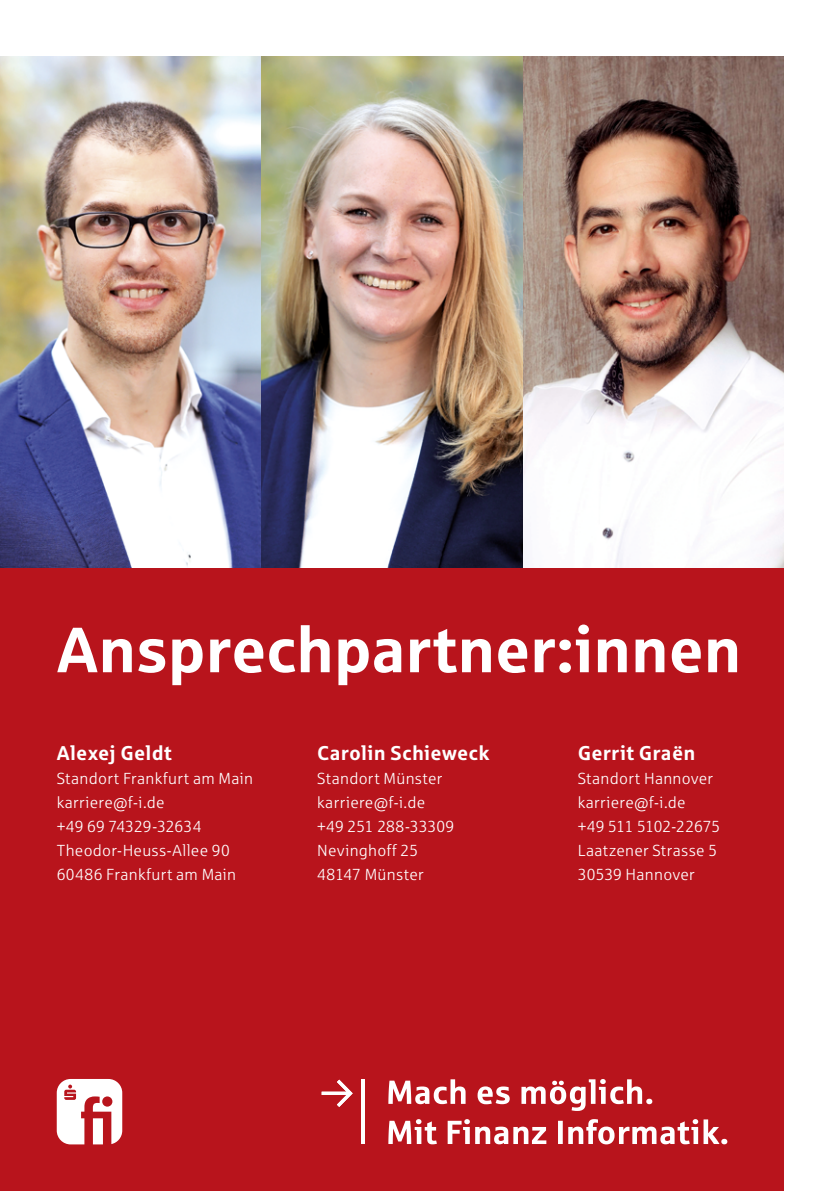
<style>
.page{position:relative;width:840px;height:1191px;background:#fff}
.page>*{position:absolute;margin:0;border:0;box-sizing:border-box;transform-origin:0 0}
.t1{font:700 64px "Sparkasse Rg";letter-spacing:-.01em;color:#fff}
.t2{font:700 20px "Sparkasse Rg";letter-spacing:.015em;color:#fff}
.t3{font:16px/24px "Sparkasse Lt";letter-spacing:.02em;color:#fff}
</style>
<div class="page">
<img style="left:0;top:57px;width:261px;height:511px">
<img style="left:522px;top:57px;width:260px;height:511px">
<img style="left:261px;top:57px;width:261px;height:511px">
<div style="left:0;top:568px;width:782px;height:623px;background:#b8141c"></div>
<svg style="left:388px;top:1119px;width:339px;height:25px"></svg>
<svg style="left:388px;top:1079px;width:264px;height:32px"></svg>
<hr style="left:361px;top:1079px;width:3px;height:64px;background:#fff">
<svg style="left:321px;top:1079px;width:31px;height:28px"></svg>
<svg style="left:57px;top:1079px;width:65px;height:65px"></svg>
<h1 class="t1" style="left:57px;top:609px;width:686px">Ansprechpartner:innen</h1>
<p class="t2" style="left:57px;top:740px;width:116px">Alexej Geldt</p>
<p class="t3" style="left:57px;top:766px;width:197px">Standort Frankfurt am Main karriere@f-i.de<br>+49 69 74329-32634<br>Theodor-Heuss-Allee 90<br>60486 Frankfurt am Main</p>
<p class="t2" style="left:317px;top:740px;width:174px">Carolin Schieweck</p>
<p class="t3" style="left:317px;top:766px;width:138px">Standort Münster karriere@f-i.de +49 251 288-33309<br>Nevinghoff 25<br>48147 Münster</p>
<p class="t2" style="left:577px;top:740px;width:119px">Gerrit Graën</p>
<p class="t3" style="left:577px;top:766px;width:144px">Standort Hannover karriere@f-i.de<br>+49 511 5102-22675<br>Laatzener Strasse 5<br>30539 Hannover</p>
</div>
